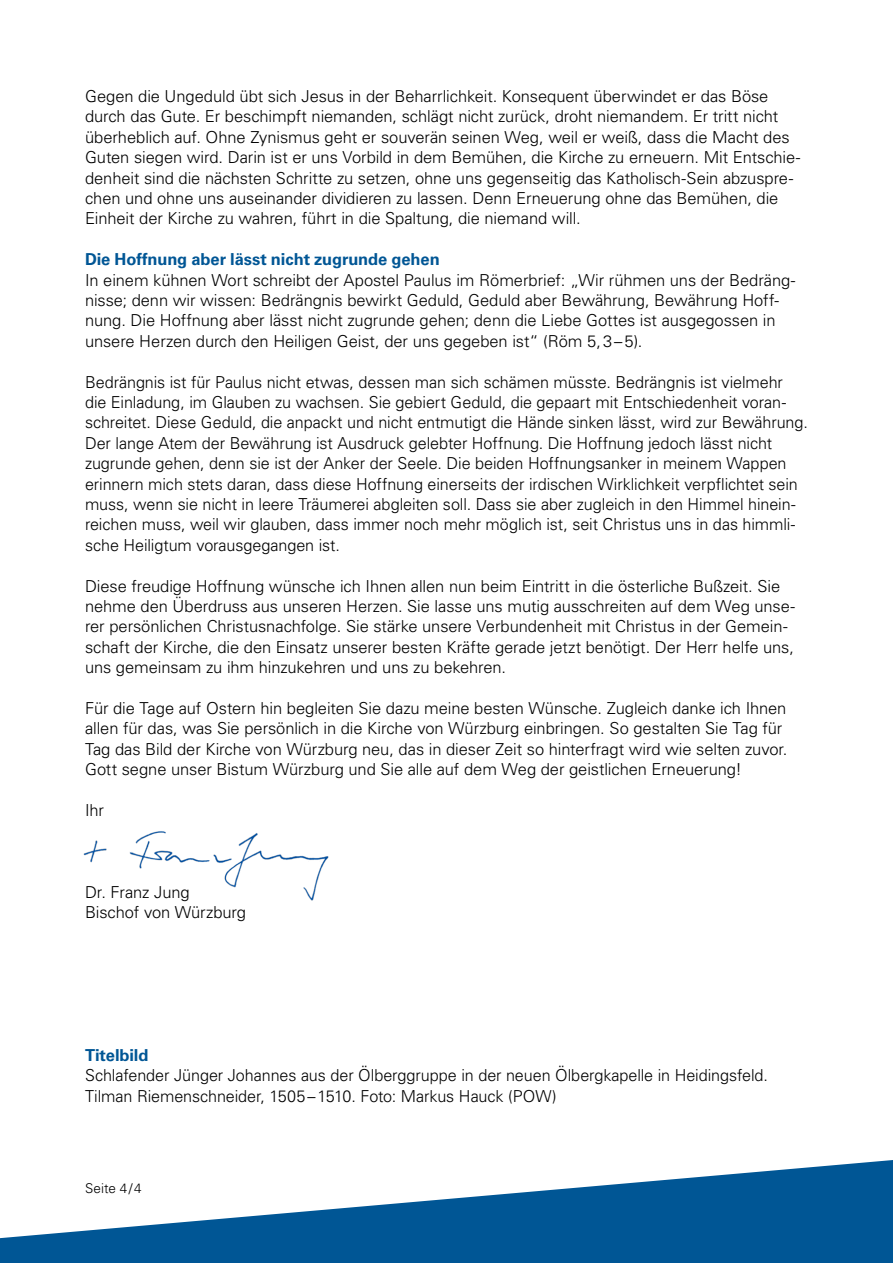
<style>
.page{position:relative;width:893px;height:1263px;background:#fff}
.page>*{position:absolute;margin:0;border:0;box-sizing:border-box;transform-origin:0 0}
.t1{font:300 16.5px/20.4px "Univers LT Std";letter-spacing:-.005em;color:#000}
.t2{font:700 16.5px "Univers LT Std";letter-spacing:-.005em;color:#005695}
.t3{font:300 13.5px "Univers LT Std";letter-spacing:.005em;color:#000}
</style>
<div class="page">
<svg style="left:0;top:1160px;width:893px;height:103px;fill:#005695"></svg>
<img style="left:83px;top:831px;width:246px;height:70px">
<p class="t1" style="left:85px;top:86px;width:717px">Gegen die Ungeduld übt sich Jesus in der Beharrlichkeit. Konsequent überwindet er das Böse durch das Gute. Er beschimpft niemanden, schlägt nicht zurück, droht niemandem. Er tritt nicht überheblich auf. Ohne Zynismus geht er souverän seinen Weg, weil er weiß, dass die Macht des Guten siegen wird. Darin ist er uns Vorbild in dem Bemühen, die Kirche zu erneuern. Mit Entschie&shy;denheit sind die nächsten Schritte zu setzen, ohne uns gegenseitig das Katholisch-Sein abzuspre&shy;chen und ohne uns auseinander dividieren zu lassen. Denn Erneuerung ohne das Bemühen, die Einheit der Kirche zu wahren, führt in die Spaltung, die niemand will.</p>
<p class="t2" style="left:85px;top:250px;width:356px">Die Hoffnung aber lässt nicht zugrunde gehen</p>
<p class="t1" style="left:85px;top:270px;width:712px">In einem kühnen Wort schreibt der Apostel Paulus im Römerbrief: „Wir rühmen uns der Bedräng&shy;nisse; denn wir wissen: Bedrängnis bewirkt Geduld, Geduld aber Bewährung, Bewährung Hoff&shy;nung. Die Hoffnung aber lässt nicht zugrunde gehen; denn die Liebe Gottes ist ausgegossen in unsere Herzen durch den Heiligen Geist, der uns gegeben ist“ (Röm 5,3–5).</p>
<p class="t1" style="left:85px;top:372px;width:724px">Bedrängnis ist für Paulus nicht etwas, dessen man sich schämen müsste. Bedrängnis ist vielmehr die Einladung, im Glauben zu wachsen. Sie gebiert Geduld, die gepaart mit Entschiedenheit voran&shy;schreitet. Diese Geduld, die anpackt und nicht entmutigt die Hände sinken lässt, wird zur Bewährung.<br>Der lange Atem der Bewährung ist Ausdruck gelebter Hoffnung. Die Hoffnung jedoch lässt nicht zugrunde gehen, denn sie ist der Anker der Seele. Die beiden Hoffnungsanker in meinem Wappen erinnern mich stets daran, dass diese Hoffnung einerseits der irdischen Wirklichkeit verpflichtet sein muss, wenn sie nicht in leere Träumerei abgleiten soll. Dass sie aber zugleich in den Himmel hinein&shy;reichen muss, weil wir glauben, dass immer noch mehr möglich ist, seit Christus uns in das himmli&shy;sche Heiligtum vorausgegangen ist.</p>
<p class="t1" style="left:85px;top:576px;width:711px">Diese freudige Hoffnung wünsche ich Ihnen allen nun beim Eintritt in die österliche Bußzeit. Sie nehme den Überdruss aus unseren Herzen. Sie lasse uns mutig ausschreiten auf dem Weg unse&shy;rer persönlichen Christusnachfolge. Sie stärke unsere Verbundenheit mit Christus in der Gemein&shy;schaft der Kirche, die den Einsatz unserer besten Kräfte gerade jetzt benötigt. Der Herr helfe uns, uns gemeinsam zu ihm hinzukehren und uns zu bekehren.</p>
<p class="t1" style="left:85px;top:698px;width:704px">Für die Tage auf Ostern hin begleiten Sie dazu meine besten Wünsche. Zugleich danke ich Ihnen allen für das, was Sie persönlich in die Kirche von Würzburg einbringen. So gestalten Sie Tag für Tag das Bild der Kirche von Würzburg neu, das in dieser Zeit so hinterfragt wird wie selten zuvor.<br>Gott segne unser Bistum Würzburg und Sie alle auf dem Weg der geistlichen Erneuerung!</p>
<p class="t1" style="left:85px;top:800px;width:20px">Ihr</p>
<p class="t1" style="left:85px;top:882px;width:162px">Dr. Franz Jung<br>Bischof von Würzburg</p>
<p class="t2" style="left:85px;top:1045px;width:65px">Titelbild</p>
<p class="t1" style="left:85px;top:1065px;width:684px">Schlafender Jünger Johannes aus der Ölberggruppe in der neuen Ölbergkapelle in Heidingsfeld.<br>Tilman Riemenschneider, 1505–1510. Foto: Markus Hauck (POW)</p>
<p class="t3" style="left:85px;top:1180px;width:58px">Seite 4/4</p>
</div>
